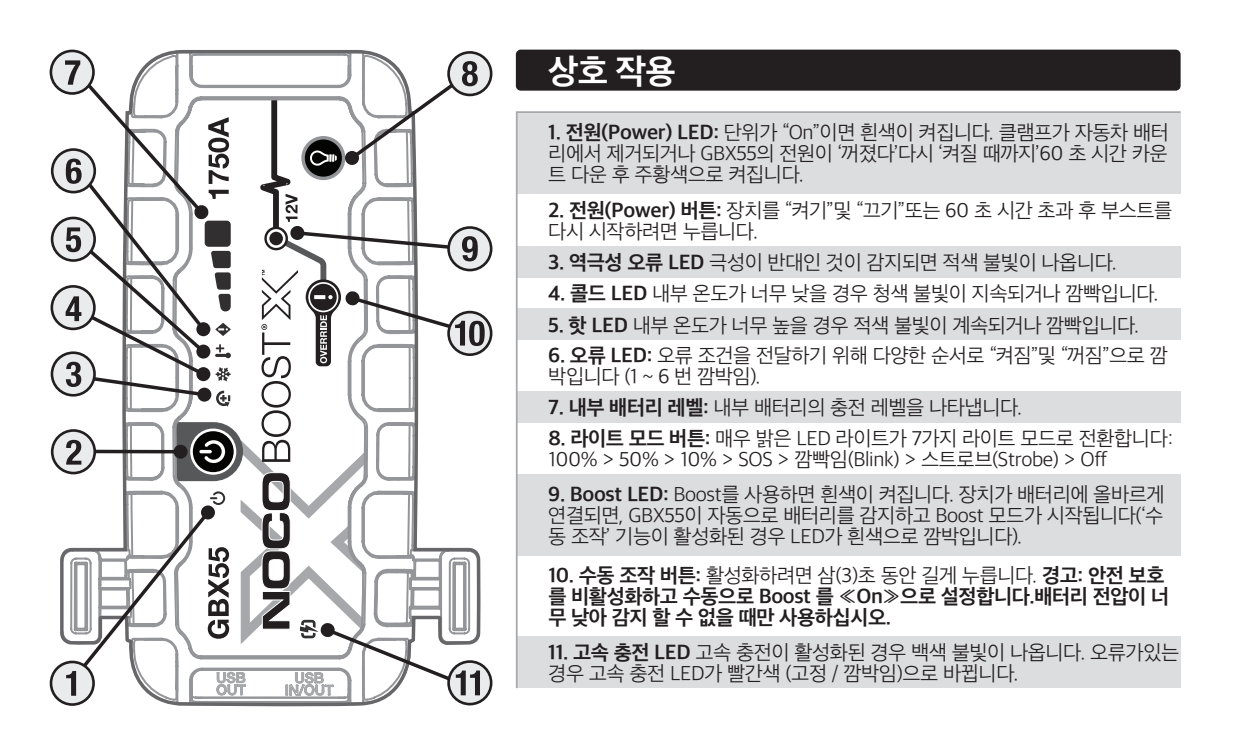
<style>
.page{position:relative;width:1260px;height:756px;background:#fff}
.page>*{position:absolute;margin:0;border:0;box-sizing:border-box;transform-origin:0 0}
.t1{font:700 35px "Apple SD Gothic Neo";color:#fff}
.NOCO_HN_Cond-Text{font:300 21px/21px "Apple SD Gothic Neo";letter-spacing:-.02em;color:#231f20}
.NOCO_HN_Cond-Text-2{font:700 21px/21px "Apple SD Gothic Neo";letter-spacing:-.02em;color:#231f20}
.s1{font-weight:700}
.s2{font-weight:300}
</style>
<div class="page">
<div style="left:518px;top:474px;width:663px;height:81px;background:#dcdddf"></div>
<div style="left:518px;top:637px;width:663px;height:51px;background:#dcdddf"></div>
<div style="left:518px;top:113px;width:663px;height:81px;background:#dcdddf"></div>
<div style="left:518px;top:247px;width:663px;height:31px;background:#dcdddf"></div>
<div style="left:518px;top:309px;width:663px;height:31px;background:#dcdddf"></div>
<div style="left:518px;top:391px;width:663px;height:31px;background:#dcdddf"></div>
<hr style="left:516px;top:111px;width:665px;height:2px;background:#a6a8ab">
<hr style="left:516px;top:113px;width:2px;height:575px;background:#a6a8ab">
<div style="left:516px;top:50px;width:665px;height:41px;background:#231f20;border-radius:5px"></div>
<svg style="left:58px;top:49px;width:424px;height:658px"></svg>
<svg style="left:449px;top:312px;width:42px;height:43px"></svg>
<div style="left:447px;top:311px;width:45px;height:45px;border:3px solid #231f20;border-radius:50%"></div>
<svg style="left:52px;top:150px;width:43px;height:42px"></svg>
<div style="left:51px;top:148px;width:45px;height:45px;border:3px solid #231f20;border-radius:50%"></div>
<div style="left:51px;top:51px;width:42px;height:42px;background:#eaebec;border-radius:50%"></div>
<div style="left:50px;top:50px;width:45px;height:45px;border:3px solid #231f20;border-radius:50%"></div>
<svg style="left:449px;top:52px;width:42px;height:43px"></svg>
<div style="left:447px;top:51px;width:45px;height:45px;border:3px solid #231f20;border-radius:50%"></div>
<div style="left:52px;top:431px;width:43px;height:42px;background:#eaebec;border-radius:50%"></div>
<div style="left:51px;top:429px;width:45px;height:45px;border:3px solid #231f20;border-radius:50%"></div>
<svg style="left:51px;top:662px;width:43px;height:43px"></svg>
<div style="left:50px;top:661px;width:45px;height:45px;border:3px solid #231f20;border-radius:50%"></div>
<svg style="left:449px;top:228px;width:42px;height:42px"></svg>
<div style="left:447px;top:226px;width:45px;height:45px;border:3px solid #231f20;border-radius:50%"></div>
<svg style="left:449px;top:662px;width:42px;height:42px"></svg>
<div style="left:447px;top:660px;width:45px;height:45px;border:3px solid #231f20;border-radius:50%"></div>
<svg style="left:52px;top:218px;width:43px;height:43px"></svg>
<div style="left:51px;top:217px;width:45px;height:45px;border:3px solid #231f20;border-radius:50%"></div>
<div style="left:52px;top:286px;width:42px;height:43px;background:#eaebec;border-radius:50%"></div>
<div style="left:51px;top:285px;width:45px;height:45px;border:3px solid #231f20;border-radius:50%"></div>
<div style="left:52px;top:353px;width:43px;height:42px;background:#eaebec;border-radius:50%"></div>
<div style="left:51px;top:351px;width:45px;height:46px;border:3px solid #231f20;border-radius:50%"></div>
<svg style="left:65px;top:60px;width:420px;height:636px"></svg>
<p class="t1" style="left:548px;top:52px;width:129px">상호 작용</p>
<p class="NOCO_HN_Cond-Text" style="left:548px;top:124px;width:622px;text-align:justify"><span class="s1">1. 전원(Power) LED:</span> 단위가 “On”이면 흰색이 켜집니다. 클램프가 자동차 배터 리에서 제거되거나 GBX55의 전원이 ‘꺼졌다’다시 ‘켜질 때까지’60 초 시간 카운 트 다운 후 주황색으로 켜집니다.</p>
<p class="NOCO_HN_Cond-Text" style="left:548px;top:201px;width:626px"><span class="s1">2. 전원(Power) 버튼:</span> 장치를 “켜기”및 “끄기”또는 60 초 시간 초과 후 부스트를 다시 시작하려면 누릅니다.</p>
<p class="NOCO_HN_Cond-Text" style="left:548px;top:254px;width:570px"><span class="s1">3. 역극성 오류 LED</span> 극성이 반대인 것이 감지되면 적색 불빛이 나옵니다.</p>
<p class="NOCO_HN_Cond-Text" style="left:548px;top:285px;width:612px"><span class="s1">4. 콜드 LED</span> 내부 온도가 너무 낮을 경우 청색 불빛이 지속되거나 깜빡입니다.</p>
<p class="NOCO_HN_Cond-Text" style="left:548px;top:316px;width:593px"><span class="s1">5. 핫 LED</span> 내부 온도가 너무 높을 경우 적색 불빛이 계속되거나 깜빡입니다.</p>
<p class="NOCO_HN_Cond-Text" style="left:548px;top:346px;width:621px"><span class="s1">6. 오류 LED:</span> 오류 조건을 전달하기 위해 다양한 순서로 “켜짐”및 “꺼짐”으로 깜 박입니다 (1 ~ 6 번 깜박임).</p>
<p class="NOCO_HN_Cond-Text" style="left:548px;top:398px;width:475px"><span class="s1">7. 내부 배터리 레벨:</span> 내부 배터리의 충전 레벨을 나타냅니다.</p>
<p class="NOCO_HN_Cond-Text" style="left:548px;top:429px;width:627px"><span class="s1">8. 라이트 모드 버튼:</span> 매우 밝은 LED 라이트가 7가지 라이트 모드로 전환합니다:<br>100% &gt; 50% &gt; 10% &gt; SOS &gt; 깜빡임(Blink) &gt; 스트로브(Strobe) &gt; Off</p>
<p class="NOCO_HN_Cond-Text" style="left:548px;top:485px;width:618px;text-align:justify"><span class="s1">9. Boost LED:</span> Boost를 사용하면 흰색이 켜집니다. 장치가 배터리에 올바르게 연결되면, GBX55이 자동으로 배터리를 감지하고 Boost 모드가 시작됩니다(‘수 동 조작’ 기능이 활성화된 경우 LED가 흰색으로 깜박입니다).</p>
<p class="NOCO_HN_Cond-Text-2" style="left:548px;top:566px;width:622px">10. 수동 조작 버튼: <span class="s2">활성화하려면 삼(3)초 동안 길게 누릅니다.</span> 경고: 안전 보호 를 비활성화하고 수동으로 Boost 를 «On»으로 설정합니다.배터리 전압이 너 무 낮아 감지 할 수 없을 때만 사용하십시오.</p>
<p class="NOCO_HN_Cond-Text" style="left:548px;top:643px;width:632px"><span class="s1">11. 고속 충전 LED</span> 고속 충전이 활성화된 경우 백색 불빛이 나옵니다. 오류가있는 경우 고속 충전 LED가 빨간색 (고정 / 깜박임)으로 바뀝니다.</p>
</div>
